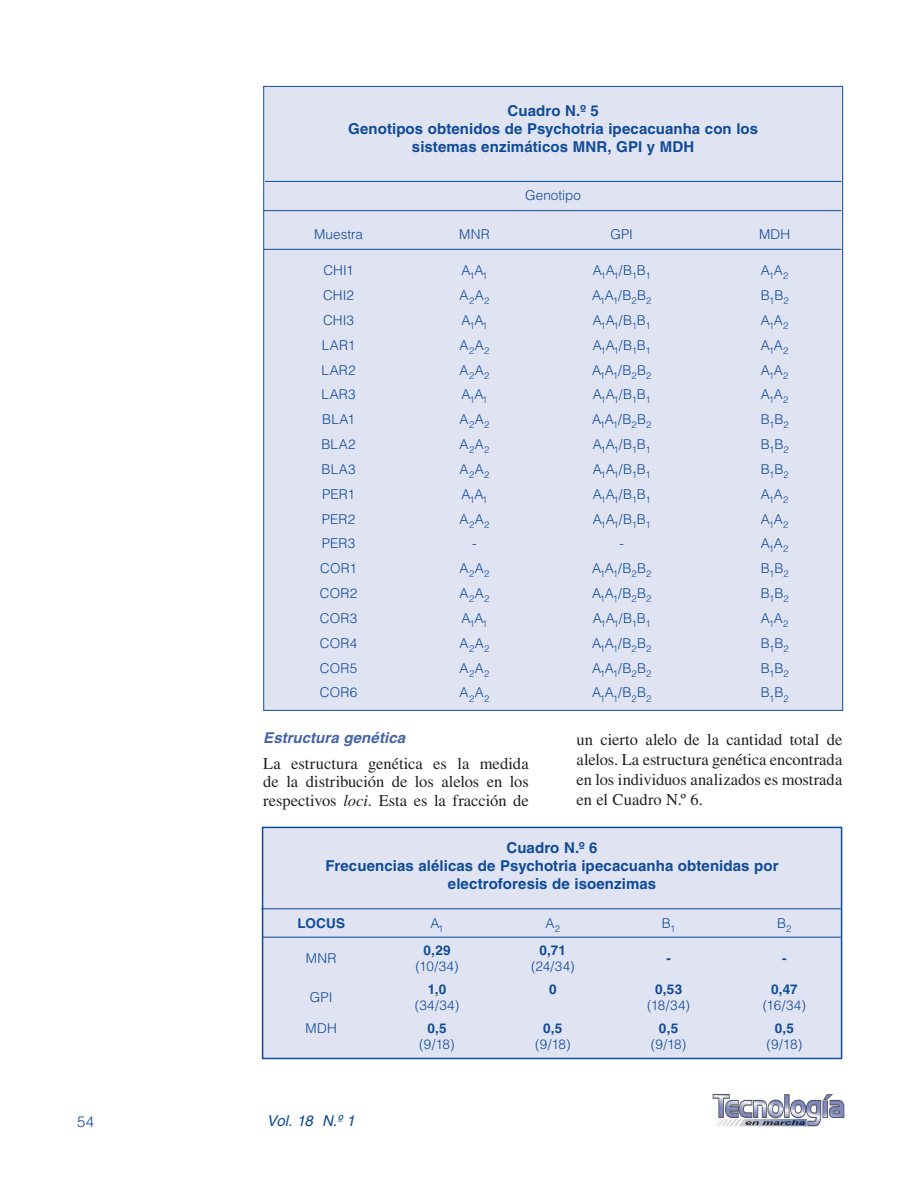
<style>
.page{position:relative;width:918px;height:1188px;background:#fff}
.page>*{position:absolute;margin:0;border:0;box-sizing:border-box;transform-origin:0 0}
.t1{font:16.5px/20.2px "Times";color:#231f20;text-align:justify}
.t2{font:700 15px/18px "Helvetica";letter-spacing:.005em;color:#0f4b98;text-align:center}
.t3{font:italic 700 15px "Helvetica";letter-spacing:.005em;color:#4463a8}
.t4{font:italic 15px "Helvetica";color:#0f4b98}
.t5{font:300 15px "Helvetica";color:#0f4b98}
.t6{font:300 13.5px "Helvetica";letter-spacing:.01em;color:#0f4b98}
.t7{font:700 13.5px "Helvetica";letter-spacing:.01em;color:#0f4b98}
.s1{font-style:italic}
</style>
<div class="page">
<svg style="left:713px;top:1094px;width:131px;height:32px"></svg>
<div style="left:264px;top:86px;width:579px;height:624px;background:#e0e3f1"></div>
<hr style="left:264px;top:210px;width:577px;height:1px;background:#0f4b98">
<hr style="left:264px;top:249px;width:577px;height:1px;background:#0f4b98">
<hr style="left:265px;top:181px;width:576px;height:1px;background:#0f4b98">
<div style="left:263px;top:827px;width:579px;height:231px;background:#e0e3f1"></div>
<div style="left:262px;top:827px;width:580px;height:232px;border:2px solid #0f4b98"></div>
<hr style="left:261px;top:908px;width:580px;height:1px;background:#0f4b98">
<hr style="left:262px;top:937px;width:579px;height:1px;background:#0f4b98">
<p class="t2" style="left:348px;top:102px;width:411px">Cuadro N.º 5<br>Genotipos obtenidos de Psychotria ipecacuanha con los sistemas enzimáticos MNR, GPI y MDH</p>
<p class="t6" style="left:525px;top:187px;width:57px">Genotipo</p>
<p class="t6" style="left:314px;top:225px;width:50px">Muestra</p>
<p class="t6" style="left:459px;top:225px;width:32px">MNR</p>
<p class="t6" style="left:610px;top:225px;width:24px">GPI</p>
<p class="t6" style="left:759px;top:225px;width:33px">MDH</p>
<p class="t6" style="left:323px;top:262px;width:32px">CHI1</p>
<p class="t6" style="left:462px;top:262px;width:28px">A<sub>1</sub>A<sub>1</sub></p>
<p class="t6" style="left:593px;top:262px;width:59px">A<sub>1</sub>A<sub>1</sub>/B<sub>1</sub>B<sub>1</sub></p>
<p class="t6" style="left:761px;top:262px;width:29px">A<sub>1</sub>A<sub>2</sub></p>
<p class="t6" style="left:323px;top:287px;width:33px">CHI2</p>
<p class="t6" style="left:460px;top:287px;width:31px">A<sub>2</sub>A<sub>2</sub></p>
<p class="t6" style="left:592px;top:287px;width:61px">A<sub>1</sub>A<sub>1</sub>/B<sub>2</sub>B<sub>2</sub></p>
<p class="t6" style="left:761px;top:287px;width:29px">B<sub>1</sub>B<sub>2</sub></p>
<p class="t6" style="left:323px;top:312px;width:33px">CHI3</p>
<p class="t6" style="left:462px;top:312px;width:28px">A<sub>1</sub>A<sub>1</sub></p>
<p class="t6" style="left:593px;top:312px;width:59px">A<sub>1</sub>A<sub>1</sub>/B<sub>1</sub>B<sub>1</sub></p>
<p class="t6" style="left:761px;top:312px;width:29px">A<sub>1</sub>A<sub>2</sub></p>
<p class="t6" style="left:322px;top:337px;width:35px">LAR1</p>
<p class="t6" style="left:460px;top:337px;width:31px">A<sub>2</sub>A<sub>2</sub></p>
<p class="t6" style="left:593px;top:337px;width:59px">A<sub>1</sub>A<sub>1</sub>/B<sub>1</sub>B<sub>1</sub></p>
<p class="t6" style="left:761px;top:337px;width:29px">A<sub>1</sub>A<sub>2</sub></p>
<p class="t6" style="left:322px;top:361px;width:36px">LAR2</p>
<p class="t6" style="left:460px;top:361px;width:31px">A<sub>2</sub>A<sub>2</sub></p>
<p class="t6" style="left:592px;top:361px;width:61px">A<sub>1</sub>A<sub>1</sub>/B<sub>2</sub>B<sub>2</sub></p>
<p class="t6" style="left:761px;top:361px;width:29px">A<sub>1</sub>A<sub>2</sub></p>
<p class="t6" style="left:322px;top:386px;width:36px">LAR3</p>
<p class="t6" style="left:462px;top:386px;width:28px">A<sub>1</sub>A<sub>1</sub></p>
<p class="t6" style="left:593px;top:386px;width:59px">A<sub>1</sub>A<sub>1</sub>/B<sub>1</sub>B<sub>1</sub></p>
<p class="t6" style="left:761px;top:386px;width:29px">A<sub>1</sub>A<sub>2</sub></p>
<p class="t6" style="left:322px;top:411px;width:34px">BLA1</p>
<p class="t6" style="left:460px;top:411px;width:31px">A<sub>2</sub>A<sub>2</sub></p>
<p class="t6" style="left:592px;top:411px;width:61px">A<sub>1</sub>A<sub>1</sub>/B<sub>2</sub>B<sub>2</sub></p>
<p class="t6" style="left:761px;top:411px;width:29px">B<sub>1</sub>B<sub>2</sub></p>
<p class="t6" style="left:321px;top:436px;width:36px">BLA2</p>
<p class="t6" style="left:460px;top:436px;width:31px">A<sub>2</sub>A<sub>2</sub></p>
<p class="t6" style="left:593px;top:436px;width:59px">A<sub>1</sub>A<sub>1</sub>/B<sub>1</sub>B<sub>1</sub></p>
<p class="t6" style="left:761px;top:436px;width:29px">B<sub>1</sub>B<sub>2</sub></p>
<p class="t6" style="left:322px;top:461px;width:36px">BLA3</p>
<p class="t6" style="left:460px;top:461px;width:31px">A<sub>2</sub>A<sub>2</sub></p>
<p class="t6" style="left:593px;top:461px;width:59px">A<sub>1</sub>A<sub>1</sub>/B<sub>1</sub>B<sub>1</sub></p>
<p class="t6" style="left:761px;top:461px;width:29px">B<sub>1</sub>B<sub>2</sub></p>
<p class="t6" style="left:322px;top:486px;width:34px">PER1</p>
<p class="t6" style="left:462px;top:486px;width:28px">A<sub>1</sub>A<sub>1</sub></p>
<p class="t6" style="left:593px;top:486px;width:59px">A<sub>1</sub>A<sub>1</sub>/B<sub>1</sub>B<sub>1</sub></p>
<p class="t6" style="left:761px;top:486px;width:29px">A<sub>1</sub>A<sub>2</sub></p>
<p class="t6" style="left:322px;top:510px;width:35px">PER2</p>
<p class="t6" style="left:460px;top:510px;width:31px">A<sub>2</sub>A<sub>2</sub></p>
<p class="t6" style="left:593px;top:510px;width:59px">A<sub>1</sub>A<sub>1</sub>/B<sub>1</sub>B<sub>1</sub></p>
<p class="t6" style="left:761px;top:510px;width:29px">A<sub>1</sub>A<sub>2</sub></p>
<p class="t6" style="left:322px;top:535px;width:35px">PER3</p>
<p class="t6" style="left:472px;top:535px;width:6px">-</p>
<p class="t6" style="left:619px;top:535px;width:6px">-</p>
<p class="t6" style="left:761px;top:535px;width:29px">A<sub>1</sub>A<sub>2</sub></p>
<p class="t6" style="left:320px;top:560px;width:38px">COR1</p>
<p class="t6" style="left:460px;top:560px;width:31px">A<sub>2</sub>A<sub>2</sub></p>
<p class="t6" style="left:592px;top:560px;width:61px">A<sub>1</sub>A<sub>1</sub>/B<sub>2</sub>B<sub>2</sub></p>
<p class="t6" style="left:761px;top:560px;width:29px">B<sub>1</sub>B<sub>2</sub></p>
<p class="t6" style="left:320px;top:585px;width:39px">COR2</p>
<p class="t6" style="left:460px;top:585px;width:31px">A<sub>2</sub>A<sub>2</sub></p>
<p class="t6" style="left:592px;top:585px;width:61px">A<sub>1</sub>A<sub>1</sub>/B<sub>2</sub>B<sub>2</sub></p>
<p class="t6" style="left:761px;top:585px;width:29px">B<sub>1</sub>B<sub>2</sub></p>
<p class="t6" style="left:320px;top:610px;width:39px">COR3</p>
<p class="t6" style="left:462px;top:610px;width:28px">A<sub>1</sub>A<sub>1</sub></p>
<p class="t6" style="left:593px;top:610px;width:59px">A<sub>1</sub>A<sub>1</sub>/B<sub>1</sub>B<sub>1</sub></p>
<p class="t6" style="left:761px;top:610px;width:29px">A<sub>1</sub>A<sub>2</sub></p>
<p class="t6" style="left:320px;top:635px;width:39px">COR4</p>
<p class="t6" style="left:460px;top:635px;width:31px">A<sub>2</sub>A<sub>2</sub></p>
<p class="t6" style="left:592px;top:635px;width:61px">A<sub>1</sub>A<sub>1</sub>/B<sub>2</sub>B<sub>2</sub></p>
<p class="t6" style="left:761px;top:635px;width:29px">B<sub>1</sub>B<sub>2</sub></p>
<p class="t6" style="left:320px;top:659px;width:39px">COR5</p>
<p class="t6" style="left:460px;top:659px;width:31px">A<sub>2</sub>A<sub>2</sub></p>
<p class="t6" style="left:592px;top:659px;width:61px">A<sub>1</sub>A<sub>1</sub>/B<sub>2</sub>B<sub>2</sub></p>
<p class="t6" style="left:761px;top:659px;width:29px">B<sub>1</sub>B<sub>2</sub></p>
<p class="t6" style="left:320px;top:684px;width:39px">COR6</p>
<p class="t6" style="left:460px;top:684px;width:31px">A<sub>2</sub>A<sub>2</sub></p>
<p class="t6" style="left:592px;top:684px;width:61px">A<sub>1</sub>A<sub>1</sub>/B<sub>2</sub>B<sub>2</sub></p>
<p class="t6" style="left:761px;top:684px;width:29px">B<sub>1</sub>B<sub>2</sub></p>
<p class="t3" style="left:263px;top:729px;width:143px">Estructura genética</p>
<p class="t1" style="left:263px;top:754px;width:267px;line-height:18.8px">La estructura genética es la medida de la distribución de los alelos en los respectivos <span class="s1">loci</span>. Esta es la fracción de</p>
<p class="t2" style="left:326px;top:839px;width:455px">Cuadro N.º 6<br>Frecuencias alélicas de Psychotria ipecacuanha obtenidas por electroforesis de isoenzimas</p>
<p class="t7" style="left:297px;top:915px;width:49px">LOCUS</p>
<p class="t6" style="left:430px;top:915px;width:15px">A<sub>1</sub></p>
<p class="t6" style="left:545px;top:915px;width:16px">A<sub>2</sub></p>
<p class="t6" style="left:662px;top:915px;width:15px">B<sub>1</sub></p>
<p class="t6" style="left:777px;top:915px;width:16px">B<sub>2</sub></p>
<p class="t6" style="left:306px;top:950px;width:32px">MNR</p>
<p class="t1" style="left:576px;top:729px;width:267px">un cierto alelo de la cantidad total de alelos. La estructura genética encontrada en los individuos analizados es mostrada en el Cuadro N.º 6.</p>
<p class="t7" style="left:423px;top:942px;width:29px">0,29</p>
<p class="t6" style="left:415px;top:958px;width:45px">(10/34)</p>
<p class="t7" style="left:540px;top:942px;width:28px">0,71</p>
<p class="t6" style="left:531px;top:958px;width:45px">(24/34)</p>
<p class="t7" style="left:666px;top:950px;width:6px">-</p>
<p class="t7" style="left:782px;top:950px;width:6px">-</p>
<p class="t6" style="left:310px;top:989px;width:24px">GPI</p>
<p class="t7" style="left:428px;top:981px;width:20px">1,0</p>
<p class="t6" style="left:415px;top:997px;width:46px">(34/34)</p>
<p class="t6" style="left:306px;top:1020px;width:33px">MDH</p>
<p class="t7" style="left:427px;top:1020px;width:21px">0,5</p>
<p class="t6" style="left:419px;top:1036px;width:37px">(9/18)</p>
<p class="t5" style="left:77px;top:1112px;width:18px">54</p>
<p class="t4" style="left:267px;top:1112px;width:89px">Vol. 18 N.º 1</p>
<p class="t7" style="left:549px;top:981px;width:9px">0</p>
<p class="t7" style="left:655px;top:981px;width:29px">0,53</p>
<p class="t6" style="left:647px;top:997px;width:44px">(18/34)</p>
<p class="t7" style="left:771px;top:981px;width:28px">0,47</p>
<p class="t6" style="left:763px;top:997px;width:44px">(16/34)</p>
<p class="t7" style="left:543px;top:1020px;width:21px">0,5</p>
<p class="t6" style="left:535px;top:1036px;width:37px">(9/18)</p>
<p class="t7" style="left:659px;top:1020px;width:21px">0,5</p>
<p class="t6" style="left:651px;top:1036px;width:37px">(9/18)</p>
<p class="t7" style="left:775px;top:1020px;width:21px">0,5</p>
<p class="t6" style="left:767px;top:1036px;width:37px">(9/18)</p>
</div>
